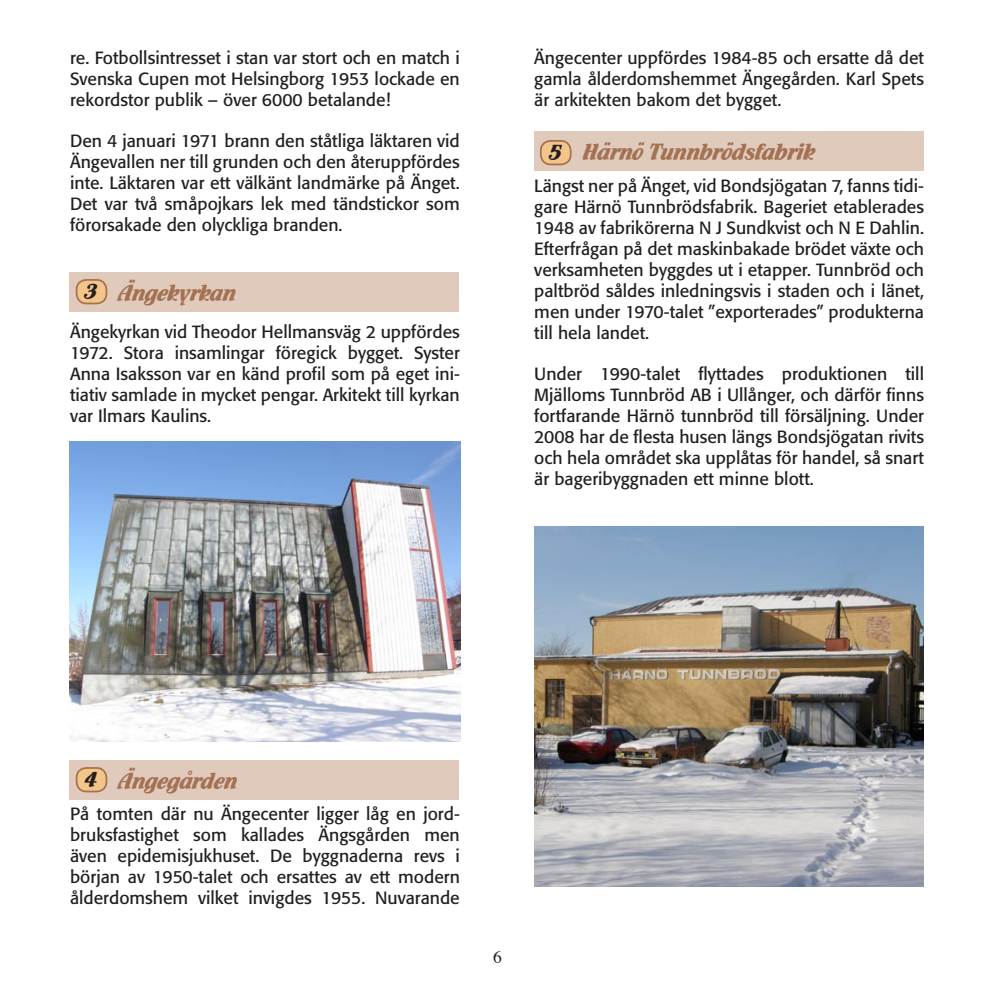
<style>
.page{position:relative;width:993px;height:993px;background:#fff}
.page>*{position:absolute;margin:0;border:0;box-sizing:border-box;transform-origin:0 0}
.Rubrik{font:24.5px "Flamenco D";color:#a47153}
.Rubrik-2{font:22.75px "Flamenco D";color:#231f20}
.Brödtext{font:17.5px/21px "Formata";color:#231f20;text-align:justify}
.t1{font:17.5px "Times";color:#231f20}
</style>
<div class="page">
<img style="left:69px;top:441px;width:391px;height:300px">
<img style="left:534px;top:526px;width:389px;height:359px">
<div style="left:69px;top:272px;width:390px;height:39px;background:#e0cabc"></div>
<div style="left:69px;top:759px;width:390px;height:40px;background:#e0cabc"></div>
<div style="left:533px;top:131px;width:390px;height:40px;background:#e0cabc"></div>
<svg style="left:75px;top:279px;width:33px;height:24px"></svg>
<svg style="left:75px;top:767px;width:33px;height:24px"></svg>
<svg style="left:540px;top:140px;width:32px;height:24px"></svg>
<p class="Brödtext" style="left:70px;top:47px;width:391px">re. Fotbollsintresset i stan var stort och en match i Svenska Cupen mot Helsingborg 1953 lockade en rekordstor publik – över 6000 betalande!</p>
<p class="Brödtext" style="left:70px;top:130px;width:391px">Den 4 januari 1971 brann den ståtliga läktaren vid Ängevallen ner till grunden och den återuppfördes inte. Läktaren var ett välkänt landmärke på Änget.<br>Det var två småpojkars lek med tändstickor som förorsakade den olyckliga branden.</p>
<p class="Rubrik-2" style="left:85px;top:278px;width:14px">3</p>
<p class="Rubrik" style="left:119px;top:278px;width:119px">Ängekyrkan</p>
<p class="Brödtext" style="left:70px;top:321px;width:391px">Ängekyrkan vid Theodor Hellmansväg 2 uppfördes 1972. Stora insamlingar föregick bygget. Syster Anna Isaksson var en känd profil som på eget ini&shy;tiativ samlade in mycket pengar. Arkitekt till kyrkan var Ilmars Kaulins.</p>
<p class="Brödtext" style="left:534px;top:47px;width:391px">Ängecenter uppfördes 1984-85 och ersatte då det gamla ålderdomshemmet Ängegården. Karl Spets är arkitekten bakom det bygget.</p>
<p class="Rubrik-2" style="left:549px;top:139px;width:14px">5</p>
<p class="Rubrik" style="left:583px;top:138px;width:233px">Härnö Tunnbrödsfabrik</p>
<p class="Brödtext" style="left:534px;top:175px;width:391px">Längst ner på Änget, vid Bondsjögatan 7, fanns tidi&shy;gare Härnö Tunnbrödsfabrik. Bageriet etablerades 1948 av fabrikörerna N J Sundkvist och N E Dahlin.<br>Efterfrågan på det maskinbakade brödet växte och verksamheten byggdes ut i etapper. Tunnbröd och paltbröd såldes inledningsvis i staden och i länet, men under 1970-talet ”exporterades” produkterna till hela landet.</p>
<p class="Brödtext" style="left:534px;top:363px;width:391px">Under 1990-talet flyttades produktionen till Mjälloms Tunnbröd AB i Ullånger, och därför finns fortfarande Härnö tunnbröd till försäljning. Under 2008 har de flesta husen längs Bondsjögatan rivits och hela området ska upplåtas för handel, så snart är bageribyggnaden ett minne blott.</p>
<p class="Rubrik-2" style="left:85px;top:766px;width:14px">4</p>
<p class="Rubrik" style="left:119px;top:765px;width:120px">Ängegården</p>
<p class="Brödtext" style="left:70px;top:803px;width:391px">På tomten där nu Ängecenter ligger låg en jord&shy;bruksfastighet som kallades Ängsgården men även epidemisjukhuset. De byggnaderna revs i början av 1950-talet och ersattes av ett modern ålderdomshem vilket invigdes 1955. Nuvarande</p>
<p class="t1" style="left:493px;top:946px;width:10px">6</p>
</div>
